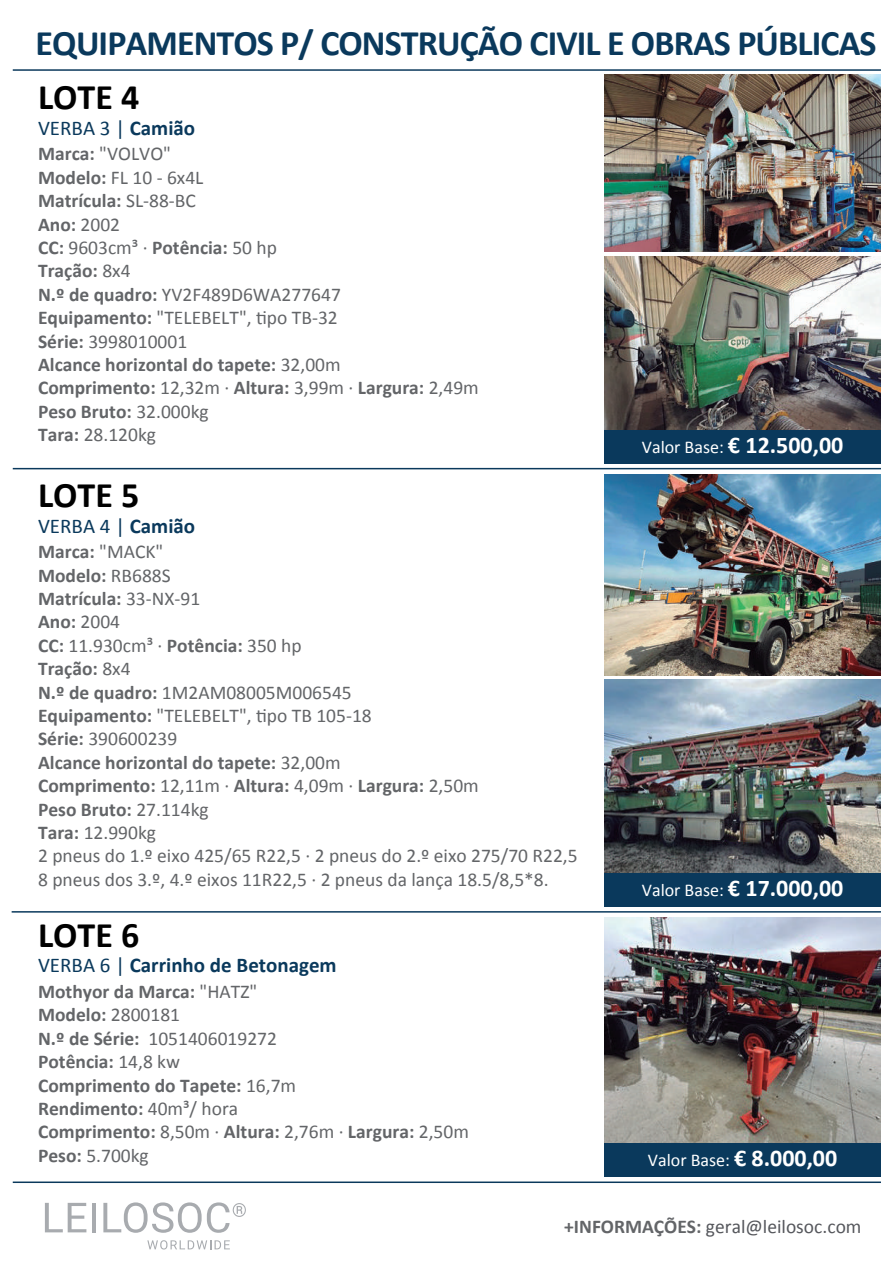
<style>
.page{position:relative;width:893px;height:1263px;background:#fff}
.page>*{position:absolute;margin:0;border:0;box-sizing:border-box;transform-origin:0 0}
.t1{font:700 36px "Calibri";letter-spacing:-.025em;color:#0a395c}
.t2{font:700 36px "Calibri";color:#000}
.t3{font:21px "Calibri";color:#0a395c}
.t4{font:700 21px "Calibri";color:#0a395c}
.t5{font:700 19.5px/23.4px "Calibri";color:#636568}
.t6{font:19.5px/23.4px "Calibri";color:#636568}
.t7{font:19.5px "Calibri";color:#55575c}
.t8{font:18px "Calibri";color:#fff}
.s1{font-weight:700}
.s2{font-weight:400}
.s3{font-weight:700;font-size:24px}
.s4{font-weight:700;color:#636568}
</style>
<div class="page">
<img style="left:605px;top:474px;width:276px;height:201px">
<img style="left:605px;top:917px;width:276px;height:226px">
<img style="left:605px;top:680px;width:276px;height:193px">
<img style="left:605px;top:256px;width:276px;height:174px">
<img style="left:605px;top:75px;width:276px;height:176px">
<hr style="left:13px;top:69px;width:868px;height:2px;background:#0a395c">
<hr style="left:13px;top:468px;width:868px;height:1px;background:#0a395c">
<hr style="left:12px;top:911px;width:869px;height:1px;background:#0a395c">
<hr style="left:13px;top:1181px;width:868px;height:2px;background:#0a395c">
<div style="left:605px;top:430px;width:276px;height:34px;background:#0a395c"></div>
<div style="left:605px;top:873px;width:276px;height:34px;background:#0a395c"></div>
<div style="left:605px;top:1143px;width:276px;height:34px;background:#0a395c"></div>
<svg style="left:45px;top:1203px;width:41px;height:29px"></svg>
<hr style="left:92px;top:1203px;width:4px;height:29px;background:#a8abaf">
<svg style="left:103px;top:1202px;width:143px;height:31px"></svg>
<svg style="left:147px;top:1240px;width:83px;height:9px"></svg>
<h1 class="t1" style="left:36px;top:18px;width:842px">EQUIPAMENTOS P/ CONSTRUÇÃO CIVIL E OBRAS PÚBLICAS</h1>
<h1 class="t2" style="left:38px;top:72px;width:103px">LOTE 4</h1>
<p class="t3" style="left:38px;top:115px;width:159px">VERBA 3 | <span class="s1">Camião</span></p>
<p class="t5" style="left:38px;top:142px;width:442px">Marca: <span class="s2">"VOLVO"<br></span>Modelo: <span class="s2">FL 10 - 6x4L<br></span>Matrícula: <span class="s2">SL-88-BC<br></span>Ano: <span class="s2">2002<br></span>CC: <span class="s2">9603cm³ ·</span> Potência: <span class="s2">50 hp<br></span>Tração: <span class="s2">8x4<br></span>N.º de quadro: <span class="s2">YV2F489D6WA277647<br></span>Equipamento: <span class="s2">"TELEBELT", tipo TB-32<br></span>Série: <span class="s2">3998010001<br></span>Alcance horizontal do tapete: <span class="s2">32,00m<br></span>Comprimento: <span class="s2">12,32m ·</span> Altura: <span class="s2">3,99m ·</span> Largura: <span class="s2">2,49m<br></span>Peso Bruto: <span class="s2">32.000kg<br></span>Tara: <span class="s2">28.120kg</span></p>
<p class="t8" style="left:642px;top:436px;width:203px">Valor Base: <span class="s3">€ 12.500,00</span></p>
<h1 class="t2" style="left:38px;top:470px;width:103px">LOTE 5</h1>
<p class="t3" style="left:38px;top:513px;width:159px">VERBA 4 | <span class="s1">Camião</span></p>
<p class="t6" style="left:38px;top:539px;width:541px"><span class="s1">Marca:</span> "MACK"<br><span class="s1">Modelo:</span> RB688S<br><span class="s1">Matrícula:</span> 33-NX-91<br><span class="s1">Ano:</span> 2004<br><span class="s1">CC:</span> 11.930cm³ · <span class="s1">Potência:</span> 350 hp<br><span class="s1">Tração:</span> 8x4<br><span class="s1">N.º de quadro:</span> 1M2AM08005M006545<br><span class="s1">Equipamento:</span> "TELEBELT", tipo TB 105-18<br><span class="s1">Série:</span> 390600239<br><span class="s1">Alcance horizontal do tapete:</span> 32,00m<br><span class="s1">Comprimento:</span> 12,11m · <span class="s1">Altura:</span> 4,09m · <span class="s1">Largura:</span> 2,50m<br><span class="s1">Peso Bruto:</span> 27.114kg<br><span class="s1">Tara:</span> 12.990kg<br>2 pneus do 1.º eixo 425/65 R22,5 · 2 pneus do 2.º eixo 275/70 R22,5<br>8 pneus dos 3.º, 4.º eixos 11R22,5 · 2 pneus da lança 18.5/8,5*8.</p>
<h1 class="t2" style="left:38px;top:909px;width:103px">LOTE 6</h1>
<p class="t4" style="left:38px;top:951px;width:300px"><span class="s2">VERBA 6 |</span> Carrinho de Betonagem</p>
<p class="t5" style="left:38px;top:979px;width:432px">Mothyor da Marca: <span class="s2">"HATZ"<br></span>Modelo: <span class="s2">2800181<br></span>N.º de Série: <span class="s2">1051406019272<br></span>Potência: <span class="s2">14,8 kw<br></span>Comprimento do Tapete: <span class="s2">16,7m<br></span>Rendimento: <span class="s2">40m³/ hora<br></span>Comprimento: <span class="s2">8,50m ·</span> Altura: <span class="s2">2,76m ·</span> Largura: <span class="s2">2,50m<br></span>Peso: <span class="s2">5.700kg</span></p>
<p class="t8" style="left:642px;top:879px;width:203px">Valor Base: <span class="s3">€ 17.000,00</span></p>
<p class="t8" style="left:648px;top:1149px;width:191px">Valor Base: <span class="s3">€ 8.000,00</span></p>
<p class="t7" style="left:564px;top:1214px;width:299px"><span class="s4">+INFORMAÇÕES:</span> geral@leilosoc.com</p>
</div>
